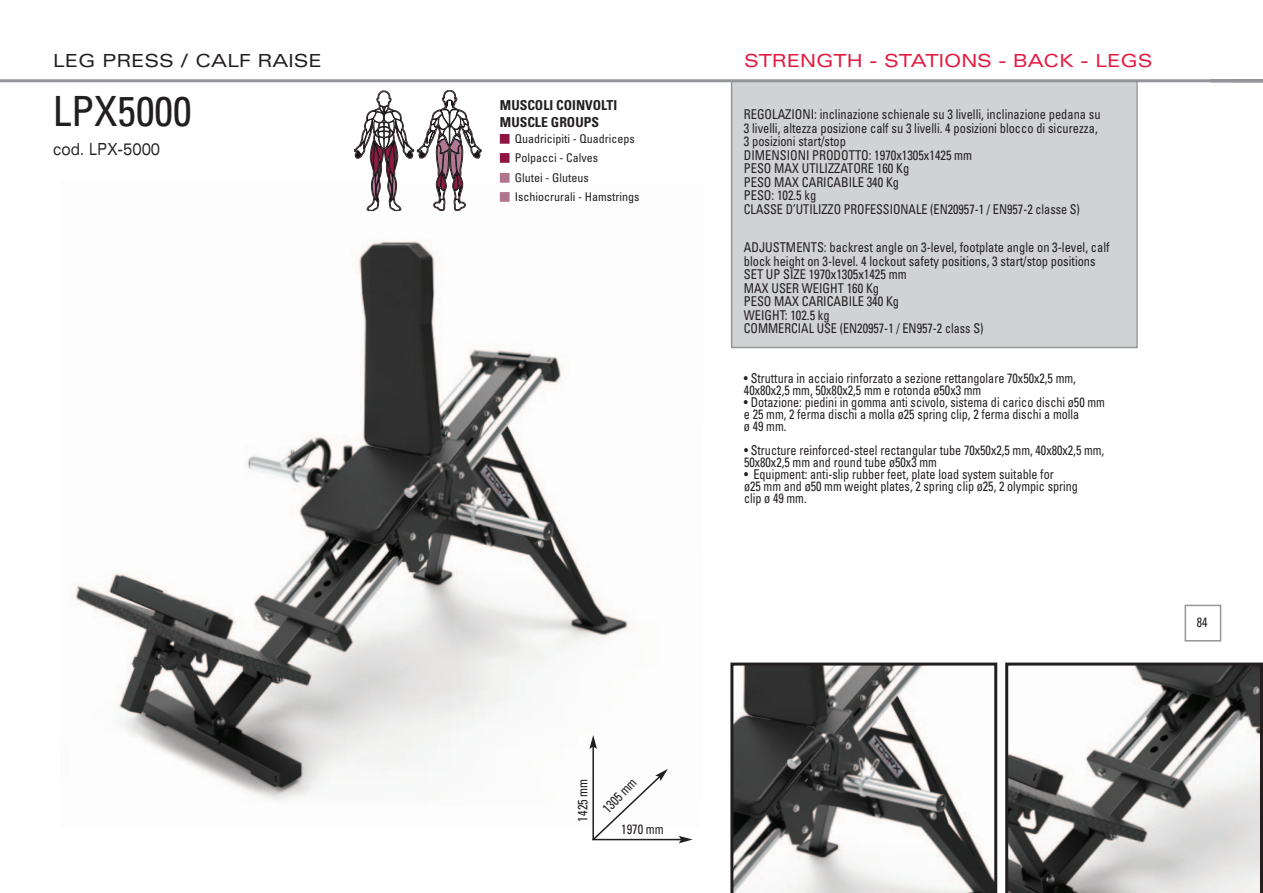
<style>
.page{position:relative;width:1263px;height:893px;background:#fff}
.page>*{position:absolute;margin:0;border:0;box-sizing:border-box;transform-origin:0 0}
.t1{font:condensed 41.7px "Univers LT Std";color:#231f20}
.t2{font:expanded 18px "Univers LT Std";color:#e4183e}
.t3{font:expanded 18px "Univers LT Std";color:#231f20}
.t4{font:expanded 16.65px "Univers LT Std";color:#231f20;scale:.75 1}
.t5{font:700 condensed 13.65px "Univers LT Std";color:#231f20}
.t6{font:condensed 13.5px/12px "Univers LT Std";color:#231f20;scale:.9 1}
.t7{font:condensed 13.5px/13.5px "Univers LT Std";color:#231f20;scale:.92 1}
.t8{font:condensed 12px "Univers LT Std";color:#231f20}
</style>
<div class="page">
<div style="left:1184px;top:605px;width:37px;height:36px;border:2px solid #939598"></div>
<img style="left:74px;top:180px;width:556px;height:620px">
<svg style="left:1005px;top:663px;width:258px;height:230px"></svg>
<svg style="left:730px;top:663px;width:267px;height:230px"></svg>
<div style="left:732px;top:82px;width:404px;height:265px;background:#d1d2d4"></div>
<div style="left:731px;top:80px;width:407px;height:268px;border:2px solid #939598"></div>
<svg style="left:592px;top:769px;width:76px;height:72px"></svg>
<hr style="left:592px;top:746px;width:2px;height:94px;background:#231f20">
<svg style="left:589px;top:735px;width:8px;height:14px"></svg>
<hr style="left:592px;top:839px;width:89px;height:1px;background:#231f20">
<svg style="left:679px;top:836px;width:14px;height:7px"></svg>
<svg style="left:354px;top:90px;width:128px;height:121px"></svg>
<div style="left:500px;top:134px;width:9px;height:10px;background:#8e1441"></div>
<div style="left:500px;top:153px;width:9px;height:10px;background:#8e1441"></div>
<div style="left:500px;top:173px;width:9px;height:10px;background:#b0758b"></div>
<div style="left:500px;top:192px;width:9px;height:10px;background:#b0758b"></div>
<hr style="left:0;top:79px;width:1263px;height:3px;background:#939598">
<p class="t3" style="left:53px;top:50px;width:271px">LEG PRESS / CALF RAISE</p>
<p class="t1" style="left:53px;top:95px;width:140px">LPX5000</p>
<p class="t4" style="left:53px;top:139px;width:144px">cod. LPX-5000</p>
<p class="t5" style="left:500px;top:98px;width:119px">MUSCOLI COINVOLTI</p>
<p class="t5" style="left:500px;top:114px;width:101px">MUSCLE GROUPS</p>
<p class="t8" style="left:515px;top:134px;width:121px">Quadricipiti - Quadriceps</p>
<p class="t8" style="left:515px;top:154px;width:85px">Polpacci - Calves</p>
<p class="t8" style="left:515px;top:173px;width:75px">Glutei - Gluteus</p>
<p class="t8" style="left:515px;top:193px;width:126px">Ischiocrurali - Hamstrings</p>
<p class="t7" style="left:577px;top:821px;width:48px;rotate:-90deg">1425 mm</p>
<p class="t7" style="left:601px;top:807px;width:48px;rotate:-47deg">1305 mm</p>
<p class="t7" style="left:621px;top:824px;width:48px">1970 mm</p>
<p class="t2" style="left:744px;top:50px;width:410px">STRENGTH - STATIONS - BACK - LEGS</p>
<p class="t7" style="left:744px;top:109px;width:389px">REGOLAZIONI: inclinazione schienale su 3 livelli, inclinazione pedana su</p>
<p class="t7" style="left:744px;top:122px;width:386px">3 livelli, altezza posizione calf su 3 livelli. 4 posizioni blocco di sicurezza,</p>
<p class="t7" style="left:744px;top:136px;width:112px">3 posizioni start/stop</p>
<p class="t7" style="left:744px;top:149px;width:250px">DIMENSIONI PRODOTTO: 1970x1305x1425 mm</p>
<p class="t7" style="left:744px;top:163px;width:181px">PESO MAX UTILIZZATORE 160 Kg</p>
<p class="t7" style="left:744px;top:176px;width:170px">PESO MAX CARICABILE 340 Kg</p>
<p class="t7" style="left:744px;top:190px;width:80px">PESO: 102.5 kg</p>
<p class="t6" style="left:744px;top:204px;width:375px">CLASSE D’UTILIZZO PROFESSIONALE (EN20957-1 / EN957-2 classe S)</p>
<p class="t7" style="left:744px;top:242px;width:399px">ADJUSTMENTS: backrest angle on 3-level, footplate angle on 3-level, calf block height on 3-level. 4 lockout safety positions, 3 start/stop positions</p>
<p class="t7" style="left:744px;top:269px;width:178px">SET UP SIZE 1970x1305x1425 mm</p>
<p class="t7" style="left:744px;top:282px;width:148px">MAX USER WEIGHT 160 Kg</p>
<p class="t7" style="left:744px;top:296px;width:170px">PESO MAX CARICABILE 340 Kg</p>
<p class="t7" style="left:744px;top:309px;width:95px">WEIGHT: 102.5 kg</p>
<p class="t6" style="left:744px;top:324px;width:268px">COMMERCIAL USE (EN20957-1 / EN957-2 class S)</p>
<p class="t6" style="left:744px;top:374px;width:370px">• Struttura in acciaio rinforzato a sezione rettangolare 70x50x2,5 mm,<br>40x80x2,5 mm, 50x80x2,5 mm e rotonda ø50x3 mm</p>
<p class="t6" style="left:744px;top:398px;width:403px">• Dotazione: piedini in gomma anti scivolo, sistema di carico dischi ø50 mm e 25 mm, 2 ferma dischi a molla ø25 spring clip, 2 ferma dischi a molla</p>
<p class="t6" style="left:744px;top:422px;width:49px">ø 49 mm.</p>
<p class="t6" style="left:744px;top:446px;width:402px">• Structure reinforced-steel rectangular tube 70x50x2,5 mm, 40x80x2,5 mm,<br>50x80x2,5 mm and round tube ø50x3 mm</p>
<p class="t6" style="left:744px;top:470px;width:346px">• Equipment: anti-slip rubber feet, plate load system suitable for</p>
<p class="t6" style="left:744px;top:482px;width:373px">ø25 mm and ø50 mm weight plates, 2 spring clip ø25, 2 olympic spring</p>
<p class="t6" style="left:744px;top:494px;width:71px">clip ø 49 mm.</p>
<p class="t6" style="left:1197px;top:617px;width:13px">84</p>
</div>
